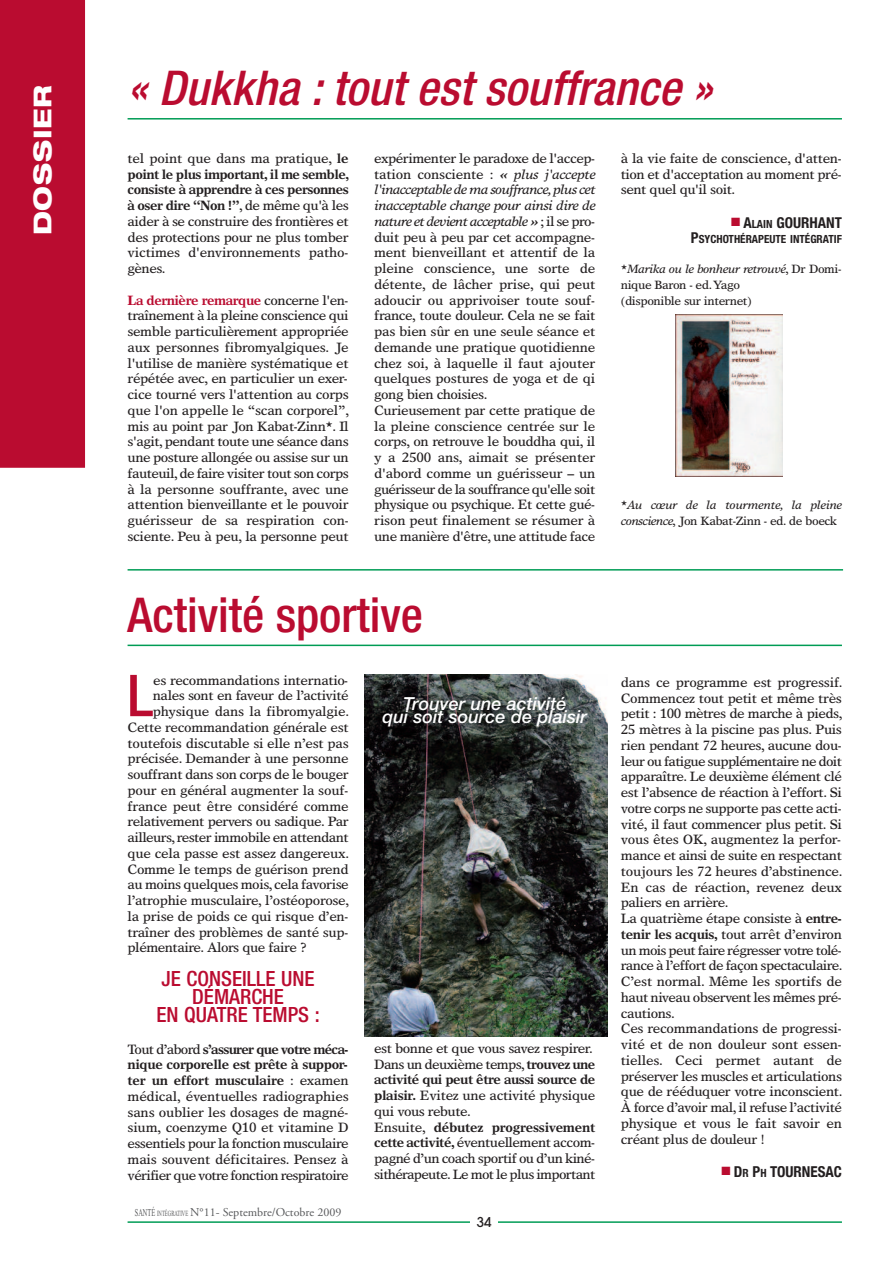
<style>
.page{position:relative;width:893px;height:1263px;background:#fff}
.page>*{position:absolute;margin:0;border:0;box-sizing:border-box;transform-origin:0 0}
.t1{font:500 condensed 57.75px "Helvetica Neue";color:#ba0c30}
.t2{font:italic 500 condensed 48px "Helvetica Neue";letter-spacing:.005em;color:#ba0c30}
.t3{font:500 condensed 48px "Helvetica Neue";color:#ba0c30}
.t4{font:800 expanded 24.75px "Helvetica Neue";letter-spacing:.035em;color:#fff}
.t5{font:500 condensed 21px/18px "Helvetica Neue";color:#ba0c30;text-align:center}
.t6{font:italic 500 18px/13.5px "Helvetica Neue";color:#fff;text-align:center}
.t7{font:700 condensed 15px "Helvetica Neue";color:#231f20}
.t8{font:700 condensed 15px "Helvetica Neue";color:#231f20}
.t9{font:13.5px/15.8px "Times Europa";letter-spacing:-.03em;color:#231f20}
.t10{font:500 13.5px "Avant Garde";color:#231f20}
.t11{font:12px/15.8px "Times Europa";letter-spacing:-.035em;color:#231f20}
.t12{font:italic 12px/15.8px "Times Europa";letter-spacing:-.015em;color:#231f20}
.t13{font:12px "Adobe Garamond";color:#57585a}
.t14{font:700 condensed 11.25px "Helvetica Neue";color:#231f20}
.s1{font-weight:700}
.s2{font-weight:700;color:#ba0c30}
.s3{font-style:italic}
.s4{color:#ba0c30}
.s5{font-size:11.25px}
.s6{font-size:15px}
.s7{font-style:normal}
.s8{font-family:"Times New Roman";font-size:10.5px}
.s9{font-family:"Times New Roman";font-size:7.8px}
</style>
<div class="page">
<hr style="left:128px;top:1221px;width:714px;height:2px;background:#009c55">
<div style="left:470px;top:1215px;width:28px;height:13px;background:#fff"></div>
<div style="left:0;top:0;width:85px;height:468px;background:#ba0c30"></div>
<hr style="left:128px;top:645px;width:714px;height:1px;background:#009c55">
<hr style="left:128px;top:118px;width:714px;height:2px;background:#009c55">
<img style="left:676px;top:315px;width:106px;height:161px">
<img style="left:364px;top:675px;width:243px;height:362px">
<hr style="left:128px;top:569px;width:715px;height:2px;background:#009c55">
<h3 class="t4" style="left:33px;top:235px;width:152px;rotate:-90deg">DOSSIER</h3>
<h2 class="t2" style="left:128px;top:71px;width:586px">« Dukkha : tout est souffrance »</h2>
<p class="t9" style="left:128px;top:151px;width:223px;text-align:justify">tel point que dans ma pratique, <span class="s1">le point le plus important, il me semble, consiste à apprendre à ces personnes à oser dire “Non !”</span>, de même qu'à les aider à se construire des frontières et des protections pour ne plus tomber victimes d'environnements patho&shy;gènes.</p>
<p class="t9" style="left:128px;top:293px;width:223px"><span class="s2">La dernière remarque</span> concerne l'en&shy;traînement à la pleine conscience qui semble particulièrement appropriée aux personnes fibromyalgiques. Je l'utilise de manière systématique et répétée avec, en particulier un exer&shy;cice tourné vers l'attention au corps que l'on appelle le “scan corporel”, mis au point par Jon Kabat-Zinn*. Il s'agit, pendant toute une séance dans une posture allongée ou assise sur un fauteuil, de faire visiter tout son corps à la personne souffrante, avec une attention bienveillante et le pouvoir guérisseur de sa respiration con&shy;sciente. Peu à peu, la personne peut</p>
<p class="t9" style="left:374px;top:151px;width:223px">expérimenter le paradoxe de l'accep&shy;tation consciente : <span class="s3">« plus j'accepte l'inacceptable de ma souffrance, plus cet inacceptable change pour ainsi dire de nature et devient acceptable »</span> ; il se pro&shy;duit peu à peu par cet accompagne&shy;ment bienveillant et attentif de la pleine conscience, une sorte de détente, de lâcher prise, qui peut adoucir ou apprivoiser toute souf&shy;france, toute douleur. Cela ne se fait pas bien sûr en une seule séance et demande une pratique quotidienne chez soi, à laquelle il faut ajouter quelques postures de yoga et de qi gong bien choisies.<br>Curieusement par cette pratique de la pleine conscience centrée sur le corps, on retrouve le bouddha qui, il y a 2500 ans, aimait se présenter d'abord comme un guérisseur – un guérisseur de la souffrance qu'elle soit physique ou psychique. Et cette gué&shy;rison peut finalement se résumer à une manière d'être, une attitude face</p>
<p class="t9" style="left:621px;top:151px;width:222px;text-align:justify">à la vie faite de conscience, d'atten&shy;tion et d'acceptation au moment pré&shy;sent quel qu'il soit.</p>
<p class="t8" style="left:731px;top:217px;width:112px"><span class="s4">■</span> A<span class="s5">LAIN</span> GOURHANT</p>
<p class="t14" style="left:691px;top:235px;width:153px"><span class="s6">P</span>SYCHOTHÉRAPEUTE INTÉGRATIF</p>
<p class="t11" style="left:621px;top:262px;width:222px">*<span class="s3">Marika ou le bonheur retrouvé</span>, Dr Domi&shy;nique Baron - ed.Yago<br>(disponible sur internet)</p>
<p class="t12" style="left:621px;top:498px;width:223px"><span class="s7">*</span>Au cœur de la tourmente, la pleine conscience<span class="s7">, Jon Kabat-Zinn - ed. de boeck</span></p>
<h2 class="t3" style="left:128px;top:597px;width:297px">Activité sportive</h2>
<h1 class="t1" style="left:128px;top:675px;width:27px">L</h1>
<p class="t9" style="left:153px;top:673px;width:196px">es recommandations internatio-</p>
<p class="t9" style="left:153px;top:689px;width:197px">nales sont en faveur de l’activité</p>
<p class="t9" style="left:153px;top:705px;width:198px">physique dans la fibromyalgie.</p>
<p class="t9" style="left:128px;top:720px;width:223px">Cette recommandation générale est</p>
<p class="t9" style="left:128px;top:736px;width:223px">toutefois discutable si elle n’est pas</p>
<p class="t9" style="left:128px;top:752px;width:223px">précisée. Demander à une personne</p>
<p class="t9" style="left:128px;top:768px;width:223px">souffrant dans son corps de le bouger</p>
<p class="t9" style="left:128px;top:783px;width:222px">pour en général augmenter la souf-</p>
<p class="t9" style="left:128px;top:799px;width:223px">france peut être considéré comme</p>
<p class="t9" style="left:128px;top:815px;width:223px">relativement pervers ou sadique. Par</p>
<p class="t9" style="left:128px;top:831px;width:223px">ailleurs, rester immobile en attendant</p>
<p class="t9" style="left:128px;top:846px;width:223px">que cela passe est assez dangereux.</p>
<p class="t9" style="left:128px;top:862px;width:223px">Comme le temps de guérison prend</p>
<p class="t9" style="left:128px;top:878px;width:223px">au moins quelques mois, cela favorise</p>
<p class="t9" style="left:128px;top:894px;width:223px">l’atrophie musculaire, l’ostéoporose,</p>
<p class="t9" style="left:128px;top:909px;width:222px">la prise de poids ce qui risque d’en-</p>
<p class="t9" style="left:128px;top:925px;width:222px">traîner des problèmes de santé sup-</p>
<p class="t9" style="left:128px;top:941px;width:181px">plémentaire. Alors que faire ?</p>
<h3 class="t5" style="left:157px;top:971px;width:165px">JE CONSEILLE UNE<br>DÉMARCHE<br>EN QUATRE TEMPS :</h3>
<p class="t9" style="left:128px;top:1042px;width:223px;text-align:justify">Tout d’abord <span class="s1">s’assurer que votre méca&shy;nique corporelle est prête à suppor&shy;ter un effort musculaire</span> : examen médical, éventuelles radiographies sans oublier les dosages de magné&shy;sium, coenzyme Q10 et vitamine D essentiels pour la fonction musculaire mais souvent déficitaires. Pensez à vérifier que votre fonction respiratoire</p>
<p class="t9" style="left:374px;top:1041px;width:223px">est bonne et que vous savez respirer.<br>Dans un deuxième temps, <span class="s1">trouvez une activité qui peut être aussi source de plaisir.</span> Evitez une activité physique qui vous rebute.<br>Ensuite, <span class="s1">débutez progressivement cette activité,</span> éventuellement accom&shy;pagné d’un coach sportif ou d’un kiné&shy;sithérapeute. Le mot le plus important</p>
<h3 class="t6" style="left:382px;top:698px;width:206px">Trouver une activité<br>qui soit source de plaisir</h3>
<p class="t13" style="left:135px;top:1208px;width:208px"><span class="s8">SANTÉ</span> <span class="s9">INTÉGRATIVE</span> N°11- Septembre/Octobre 2009</p>
<p class="t10" style="left:477px;top:1216px;width:16px">34</p>
<p class="t9" style="left:621px;top:675px;width:223px">dans ce programme est progressif.<br>Commencez tout petit et même très petit : 100 mètres de marche à pieds, 25 mètres à la piscine pas plus. Puis rien pendant 72 heures, aucune dou&shy;leur ou fatigue supplémentaire ne doit apparaître. Le deuxième élément clé est l’absence de réaction à l’effort. Si votre corps ne supporte pas cette acti&shy;vité, il faut commencer plus petit. Si vous êtes OK, augmentez la perfor&shy;mance et ainsi de suite en respectant toujours les 72 heures d’abstinence.<br>En cas de réaction, revenez deux paliers en arrière.<br>La quatrième étape consiste à <span class="s1">entre&shy;tenir les acquis,</span> tout arrêt d’environ un mois peut faire régresser votre tolé&shy;rance à l’effort de façon spectaculaire.<br>C’est normal. Même les sportifs de haut niveau observent les mêmes pré&shy;cautions.<br>Ces recommandations de progressi&shy;vité et de non douleur sont essen&shy;tielles. Ceci permet autant de préserver les muscles et articulations que de rééduquer votre inconscient.<br>À force d’avoir mal, il refuse l’activité physique et vous le fait savoir en créant plus de douleur !</p>
<p class="t7" style="left:721px;top:1162px;width:122px"><span class="s4">■</span> D<span class="s5">r</span> P<span class="s5">h</span> TOUrNESAC</p>
</div>
